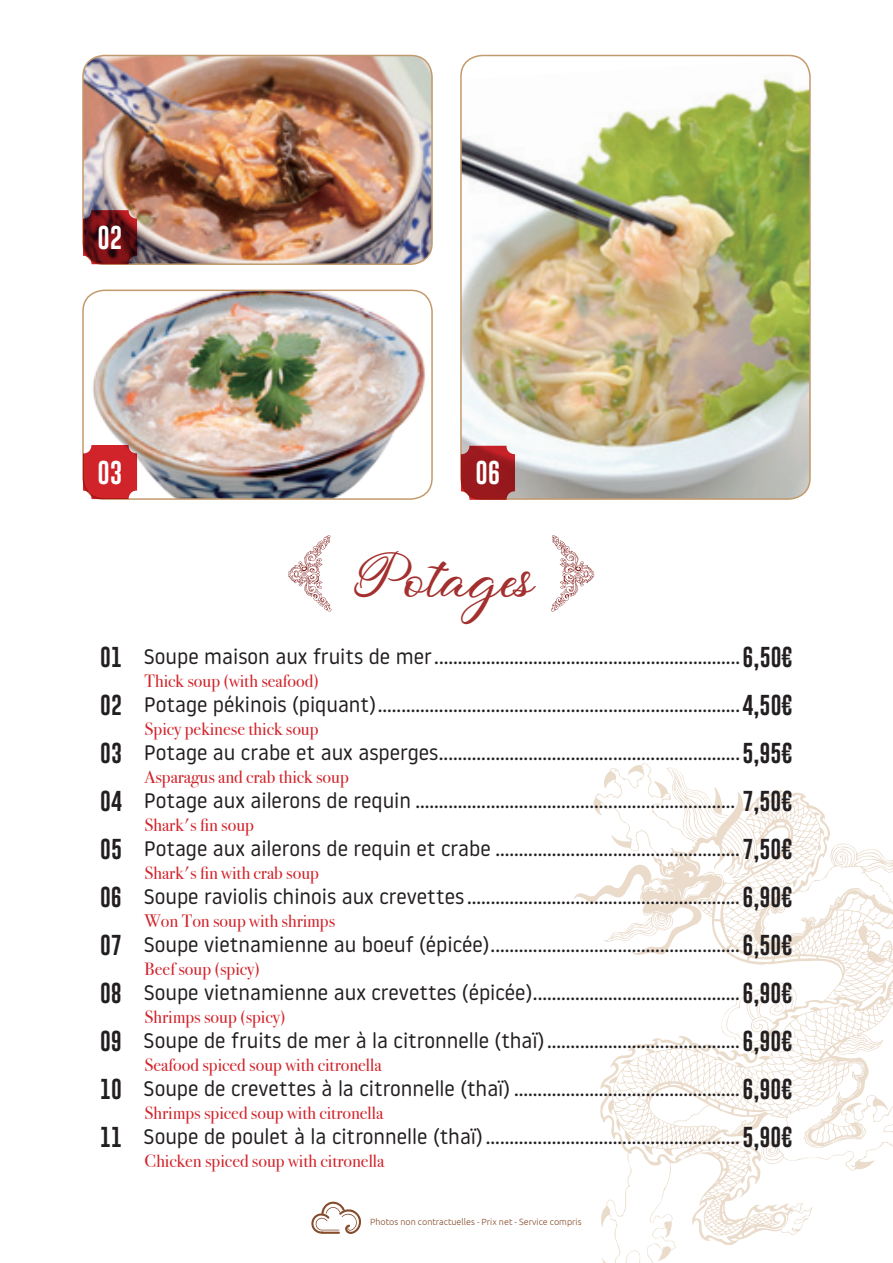
<style>
.page{position:relative;width:893px;height:1263px;background:#fff}
.page>*{position:absolute;margin:0;border:0;box-sizing:border-box;transform-origin:0 0}
.t1{font:42px "august";color:#a3302e}
.t2{font:24px "Gobold";color:#fff}
.t3{font:21px "Noway Round";color:#231f20}
.t4{font:18px "Bodoni Svty Two ITCTT";color:#d1232a}
.t5{font:300 9px "Ubuntu";color:#854b2b}
.s1{font-family:"Gobold"}
</style>
<div class="page">
<svg style="left:574px;top:763px;width:319px;height:500px"></svg>
<svg style="left:311px;top:1201px;width:50px;height:33px"></svg>
<img style="left:83px;top:290px;width:347px;height:207px">
<div style="left:82px;top:290px;width:351px;height:210px;border:2px solid #c39a6b;border-radius:21px"></div>
<div style="left:83px;top:445px;width:54px;height:54px;background:#d1232a;border-radius:9px"></div>
<img style="left:461px;top:59px;width:347px;height:438px">
<div style="left:460px;top:55px;width:351px;height:445px;border:2px solid #c39a6b;border-radius:21px"></div>
<svg style="left:461px;top:446px;width:54px;height:54px;fill:#9a191d"></svg>
<img style="left:83px;top:55px;width:348px;height:207px">
<div style="left:82px;top:55px;width:351px;height:210px;border:2px solid #c39a6b;border-radius:21px"></div>
<svg style="left:83px;top:210px;width:54px;height:54px"></svg>
<svg style="left:551px;top:535px;width:43px;height:77px"></svg>
<svg style="left:288px;top:535px;width:44px;height:77px"></svg>
<p class="t2" style="left:98px;top:222px;width:26px">02</p>
<p class="t2" style="left:98px;top:457px;width:26px">03</p>
<p class="t2" style="left:475px;top:457px;width:26px">06</p>
<h1 class="t1" style="left:359px;top:558px;width:177px">Potages</h1>
<p class="t3" style="left:100px;top:642px;width:694px"><span class="s1">01</span> Soupe maison aux fruits de mer.................................................................<span class="s1">6,50€</span></p>
<p class="t3" style="left:100px;top:690px;width:694px"><span class="s1">02</span> Potage pékinois (piquant).............................................................................<span class="s1">4,50€</span></p>
<p class="t3" style="left:100px;top:738px;width:694px"><span class="s1">03</span> Potage au crabe et aux asperges................................................................<span class="s1">5,95€</span></p>
<p class="t3" style="left:100px;top:786px;width:694px"><span class="s1">04</span> Potage aux ailerons de requin .................................................................... <span class="s1">7,50€</span></p>
<p class="t3" style="left:100px;top:834px;width:694px"><span class="s1">05</span> Potage aux ailerons de requin et crabe ....................................................<span class="s1">7,50€</span></p>
<p class="t3" style="left:100px;top:882px;width:694px"><span class="s1">06</span> Soupe raviolis chinois aux crevettes ..........................................................<span class="s1">6,90€</span></p>
<p class="t3" style="left:100px;top:930px;width:694px"><span class="s1">07</span> Soupe vietnamienne au boeuf (épicée).....................................................<span class="s1">6,50€</span></p>
<p class="t3" style="left:100px;top:978px;width:694px"><span class="s1">08</span> Soupe vietnamienne aux crevettes (épicée)............................................<span class="s1">6,90€</span></p>
<p class="t3" style="left:100px;top:1026px;width:694px"><span class="s1">09</span> Soupe de fruits de mer à la citronnelle (thaï).........................................<span class="s1">6,90€</span></p>
<p class="t3" style="left:100px;top:1074px;width:694px"><span class="s1">10</span> Soupe de crevettes à la citronnelle (thaï) ................................................<span class="s1">6,90€</span></p>
<p class="t3" style="left:100px;top:1122px;width:694px"><span class="s1">11</span> Soupe de poulet à la citronnelle (thaï)......................................................<span class="s1">5,90€</span></p>
<p class="t4" style="left:145px;top:666px;width:176px">Thick soup (with seafood)</p>
<p class="t4" style="left:145px;top:714px;width:176px">Spicy pekinese thick soup</p>
<p class="t4" style="left:145px;top:762px;width:206px">Asparagus and crab thick soup</p>
<p class="t4" style="left:145px;top:810px;width:111px">Shark's fin soup</p>
<p class="t4" style="left:145px;top:858px;width:176px">Shark's fin with crab soup</p>
<p class="t4" style="left:145px;top:906px;width:192px">Won Ton soup with shrimps</p>
<p class="t4" style="left:145px;top:954px;width:117px">Beef soup (spicy)</p>
<p class="t4" style="left:145px;top:1002px;width:142px">Shrimps soup (spicy)</p>
<p class="t4" style="left:145px;top:1050px;width:238px">Seafood spiced soup with citronella</p>
<p class="t4" style="left:145px;top:1098px;width:240px">Shrimps spiced soup with citronella</p>
<p class="t4" style="left:145px;top:1146px;width:241px">Chicken spiced soup with citronella</p>
<p class="t5" style="left:370px;top:1217px;width:213px">Photos non contractuelles - Prix net - Service compris</p>
</div>
